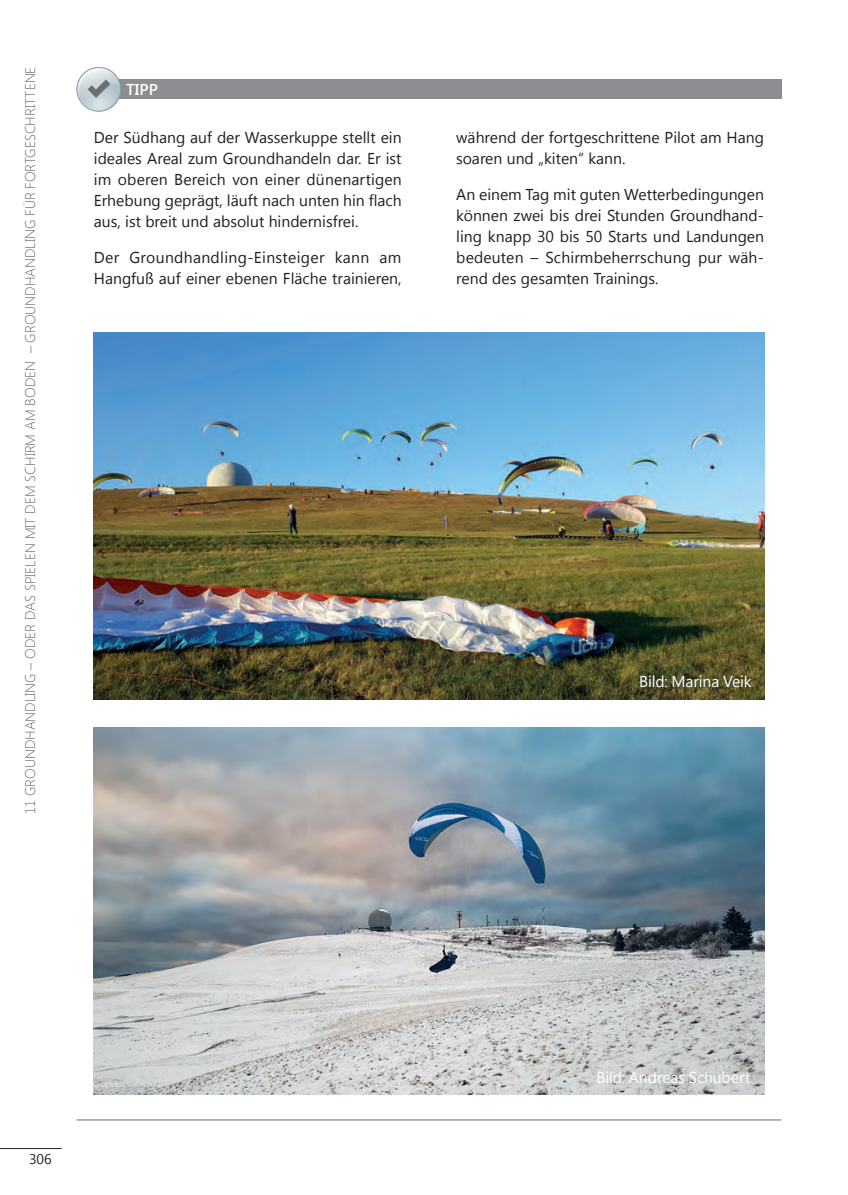
<style>
.page{position:relative;width:848px;height:1195px;background:#fff}
.page>*{position:absolute;margin:0;border:0;box-sizing:border-box;transform-origin:0 0}
.t1{font:15.75px/21px "Segoe UI";color:#231f20;text-align:justify}
.t2{font:15.75px "Segoe UI";letter-spacing:-.005em;color:#fff}
.t3{font:600 15.75px "Segoe UI";color:#fff}
.t4{font:300 14px "Segoe UI";color:#6c6d70}
.t5{font:14px "Segoe UI";color:#231f20}
</style>
<div class="page">
<hr style="left:0;top:1148px;width:62px;height:1px;background:#231f20">
<div style="left:86px;top:79px;width:695px;height:20px;background:#8b8d90"></div>
<svg style="left:76px;top:67px;width:45px;height:45px"></svg>
<img style="left:94px;top:332px;width:669px;height:367px">
<img style="left:94px;top:727px;width:669px;height:368px">
<hr style="left:76px;top:1119px;width:705px;height:1px;background:#8b8d90">
<p class="t4" style="left:20px;top:814px;width:749px;rotate:-90deg">11 GROUNDHANDLING – ODER DAS SPIELEN MIT DEM SCHIRM AM BODEN – GROUNDHANDLING FÜR FORTGESCHRITTENE</p>
<p class="t3" style="left:126px;top:78px;width:33px">TIPP</p>
<p class="t1" style="left:94px;top:126px;width:309px">Der Südhang auf der Wasserkuppe stellt ein ideales Areal zum Groundhandeln dar. Er ist im oberen Bereich von einer dünenartigen Erhebung geprägt, läuft nach unten hin flach aus, ist breit und absolut hindernisfrei.</p>
<p class="t1" style="left:94px;top:246px;width:309px">Der Groundhandling-Einsteiger kann am<br>Hangfuß auf einer ebenen Fläche trainieren,</p>
<p class="t1" style="left:456px;top:126px;width:309px">während der fortgeschrittene Pilot am Hang soaren und „kiten“ kann.</p>
<p class="t1" style="left:456px;top:183px;width:309px">An einem Tag mit guten Wetterbedingungen können zwei bis drei Stunden Groundhand&shy;ling knapp 30 bis 50 Starts und Landungen bedeuten – Schirmbeherrschung pur wäh&shy;rend des gesamten Trainings.</p>
<p class="t2" style="left:639px;top:671px;width:114px">Bild: Marina Veik</p>
<p class="t5" style="left:29px;top:1149px;width:24px">306</p>
<p class="t2" style="left:596px;top:1066px;width:155px">Bild: Andreas Schubert</p>
</div>
